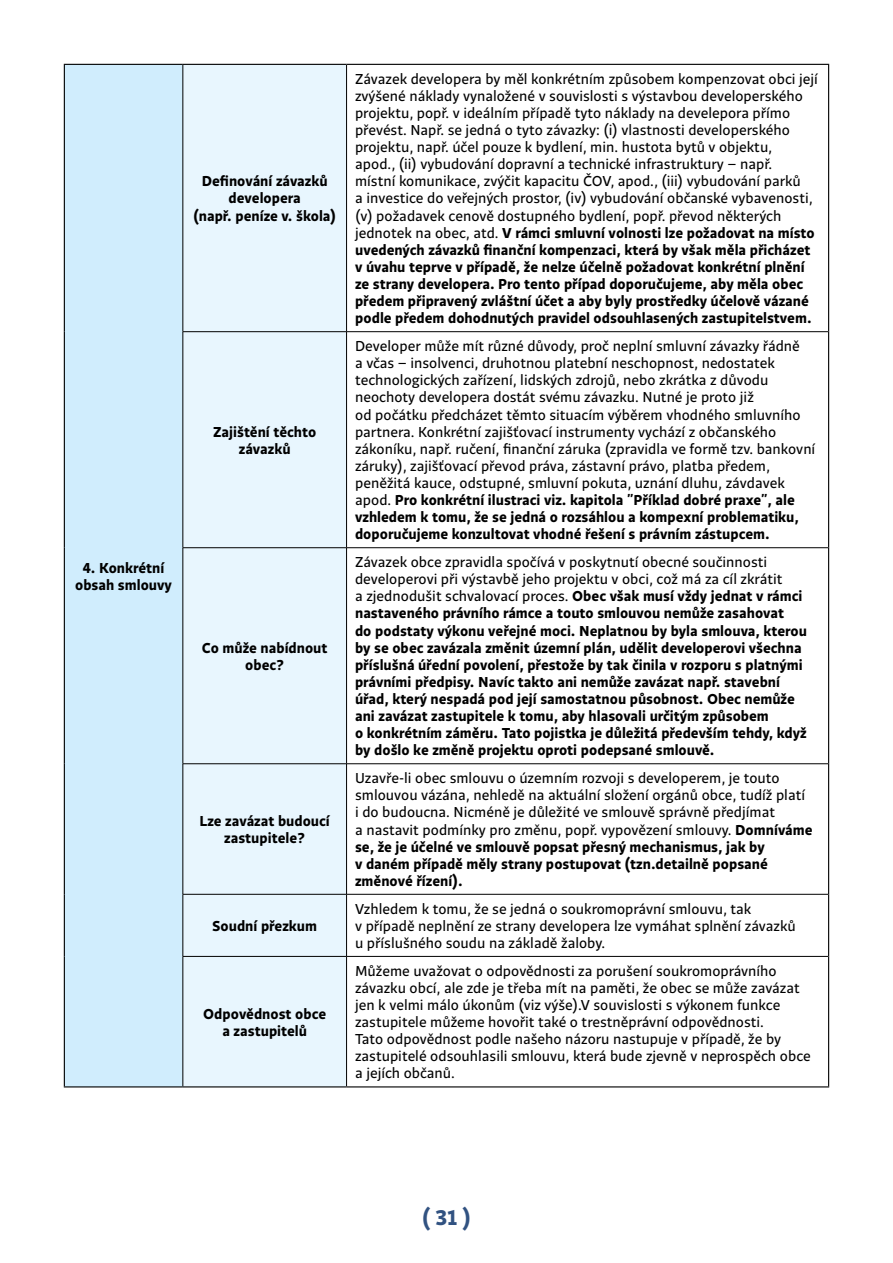
<style>
.page{position:relative;width:893px;height:1263px;background:#fff}
.page>*{position:absolute;margin:0;border:0;box-sizing:border-box;transform-origin:0 0}
.t1{font:700 21px "Quercus Sans";color:#315281}
.t2{font:14.25px/17.1px "Quercus Sans";color:#000}
.t3{font:700 14.25px/17.1px "Quercus Sans";color:#000;text-align:center}
.s1{font-weight:700}
.s2{font-weight:400}
</style>
<div class="page">
<div style="left:64px;top:64px;width:119px;height:1023px;background:#d0edfd"></div>
<div style="left:184px;top:65px;width:162px;height:1021px;background:#e8f6fe"></div>
<hr style="left:64px;top:65px;width:1px;height:267px;background:#000">
<hr style="left:64px;top:332px;width:1px;height:216px;background:#000">
<hr style="left:64px;top:548px;width:1px;height:216px;background:#000">
<hr style="left:64px;top:764px;width:1px;height:130px;background:#000">
<hr style="left:64px;top:894px;width:1px;height:62px;background:#000">
<hr style="left:64px;top:956px;width:1px;height:130px;background:#000">
<hr style="left:183px;top:65px;width:1px;height:266px;background:#000">
<hr style="left:346px;top:65px;width:1px;height:266px;background:#000">
<hr style="left:64px;top:64px;width:119px;height:1px;background:#000">
<hr style="left:183px;top:64px;width:164px;height:1px;background:#000">
<hr style="left:347px;top:64px;width:482px;height:1px;background:#000">
<hr style="left:828px;top:65px;width:1px;height:267px;background:#000">
<hr style="left:183px;top:332px;width:1px;height:215px;background:#000">
<hr style="left:346px;top:332px;width:1px;height:215px;background:#000">
<hr style="left:183px;top:331px;width:164px;height:1px;background:#000">
<hr style="left:347px;top:331px;width:481px;height:1px;background:#000">
<hr style="left:828px;top:332px;width:1px;height:216px;background:#000">
<hr style="left:183px;top:548px;width:1px;height:215px;background:#000">
<hr style="left:346px;top:548px;width:1px;height:215px;background:#000">
<hr style="left:183px;top:547px;width:164px;height:1px;background:#000">
<hr style="left:347px;top:547px;width:481px;height:1px;background:#000">
<hr style="left:828px;top:548px;width:1px;height:216px;background:#000">
<hr style="left:183px;top:764px;width:1px;height:130px;background:#000">
<hr style="left:346px;top:764px;width:1px;height:130px;background:#000">
<hr style="left:183px;top:763px;width:164px;height:1px;background:#000">
<hr style="left:347px;top:763px;width:481px;height:1px;background:#000">
<hr style="left:828px;top:764px;width:1px;height:130px;background:#000">
<hr style="left:183px;top:894px;width:1px;height:62px;background:#000">
<hr style="left:346px;top:894px;width:1px;height:62px;background:#000">
<hr style="left:183px;top:894px;width:164px;height:1px;background:#000">
<hr style="left:347px;top:894px;width:481px;height:1px;background:#000">
<hr style="left:828px;top:894px;width:1px;height:62px;background:#000">
<hr style="left:183px;top:956px;width:164px;height:1px;background:#000">
<hr style="left:347px;top:956px;width:481px;height:1px;background:#000">
<hr style="left:64px;top:1086px;width:119px;height:1px;background:#000">
<hr style="left:183px;top:1086px;width:164px;height:1px;background:#000">
<hr style="left:347px;top:1086px;width:482px;height:1px;background:#000">
<hr style="left:183px;top:956px;width:1px;height:130px;background:#000">
<hr style="left:346px;top:956px;width:1px;height:130px;background:#000">
<hr style="left:828px;top:956px;width:1px;height:130px;background:#000">
<p class="t3" style="left:75px;top:559px;width:98px">4. Konkrétní obsah smlouvy</p>
<p class="t3" style="left:193px;top:173px;width:145px">Definování závazků developera<br>(např. peníze v. škola)</p>
<p class="t3" style="left:213px;top:423px;width:105px">Zajištění těchto závazků</p>
<p class="t3" style="left:202px;top:639px;width:127px">Co může nabídnout obec?</p>
<p class="t3" style="left:200px;top:813px;width:132px">Lze zavázat budoucí zastupitele?</p>
<p class="t3" style="left:212px;top:917px;width:106px">Soudní přezkum</p>
<p class="t3" style="left:203px;top:1005px;width:124px">Odpovědnost obce a zastupitelů</p>
<p class="t2" style="left:355px;top:70px;width:464px">Závazek developera by měl konkrétním způsobem kompenzovat obci její zvýšené náklady vynaložené v souvislosti s výstavbou developerského projektu, popř. v ideálním případě tyto náklady na develepora přímo převést. Např. se jedná o tyto závazky: (i) vlastnosti developerského projektu, např. účel pouze k bydlení, min. hustota bytů v objektu,<br>apod., (ii) vybudování dopravní a technické infrastruktury – např.<br>místní komunikace, zvýčit kapacitu ČOV, apod., (iii) vybudování parků<br>a investice do veřejných prostor, (iv) vybudování občanské vybavenosti, (v) požadavek cenově dostupného bydlení, popř. převod některých jednotek na obec, atd. <span class="s1">V rámci smluvní volnosti lze požadovat na místo uvedených závazků finanční kompenzaci, která by však měla přicházet v úvahu teprve v případě, že nelze účelně požadovat konkrétní plnění ze strany developera. Pro tento případ doporučujeme, aby měla obec předem připravený zvláštní účet a aby byly prostředky účelově vázané podle předem dohodnutých pravidel odsouhlasených zastupitelstvem.</span></p>
<p class="t2" style="left:355px;top:338px;width:462px">Developer může mít různé důvody, proč neplní smluvní závazky řádně<br>a včas – insolvenci, druhotnou platební neschopnost, nedostatek technologických zařízení, lidských zdrojů, nebo zkrátka z důvodu neochoty developera dostát svému závazku. Nutné je proto již<br>od počátku předcházet těmto situacím výběrem vhodného smluvního partnera. Konkrétní zajišťovací instrumenty vychází z občanského zákoníku, např. ručení, finanční záruka (zpravidla ve formě tzv. bankovní záruky), zajišťovací převod práva, zástavní právo, platba předem, peněžitá kauce, odstupné, smluvní pokuta, uznání dluhu, závdavek apod. <span class="s1">Pro konkrétní ilustraci viz. kapitola "Příklad dobré praxe", ale vzhledem k tomu, že se jedná o rozsáhlou a kompexní problematiku, doporučujeme konzultovat vhodné řešení s právním zástupcem.</span></p>
<p class="t3" style="left:355px;top:554px;width:453px;text-align:left"><span class="s2">Závazek obce zpravidla spočívá v poskytnutí obecné součinnosti developerovi při výstavbě jeho projektu v obci, což má za cíl zkrátit<br>a zjednodušit schvalovací proces.</span> Obec však musí vždy jednat v rámci nastaveného právního rámce a touto smlouvou nemůže zasahovat<br>do podstaty výkonu veřejné moci. Neplatnou by byla smlouva, kterou by se obec zavázala změnit územní plán, udělit developerovi všechna příslušná úřední povolení, přestože by tak činila v rozporu s platnými právními předpisy. Navíc takto ani nemůže zavázat např. stavební úřad, který nespadá pod její samostatnou působnost. Obec nemůže ani zavázat zastupitele k tomu, aby hlasovali určitým způsobem<br>o konkrétním záměru. Tato pojistka je důležitá především tehdy, když by došlo ke změně projektu oproti podepsané smlouvě.</p>
<p class="t2" style="left:355px;top:770px;width:459px">Uzavře-li obec smlouvu o územním rozvoji s developerem, je touto smlouvou vázána, nehledě na aktuální složení orgánů obce, tudíž platí<br>i do budoucna. Nicméně je důležité ve smlouvě správně předjímat<br>a nastavit podmínky pro změnu, popř. vypovězení smlouvy. <span class="s1">Domníváme se, že je účelné ve smlouvě popsat přesný mechanismus, jak by<br>v daném případě měly strany postupovat (tzn.detailně popsané změnové řízení).</span></p>
<p class="t2" style="left:355px;top:900px;width:442px">Vzhledem k tomu, že se jedná o soukromoprávní smlouvu, tak<br>v případě neplnění ze strany developera lze vymáhat splnění závazků u příslušného soudu na základě žaloby.</p>
<p class="t2" style="left:355px;top:962px;width:457px">Můžeme uvažovat o odpovědnosti za porušení soukromoprávního závazku obcí, ale zde je třeba mít na paměti, že obec se může zavázat jen k velmi málo úkonům (viz výše).V souvislosti s výkonem funkce zastupitele můžeme hovořit také o trestněprávní odpovědnosti.<br>Tato odpovědnost podle našeho názoru nastupuje v případě, že by zastupitelé odsouhlasili smlouvu, která bude zjevně v neprospěch obce a jejích občanů.</p>
<h1 class="t1" style="left:422px;top:1203px;width:51px">( 31 )</h1>
</div>
